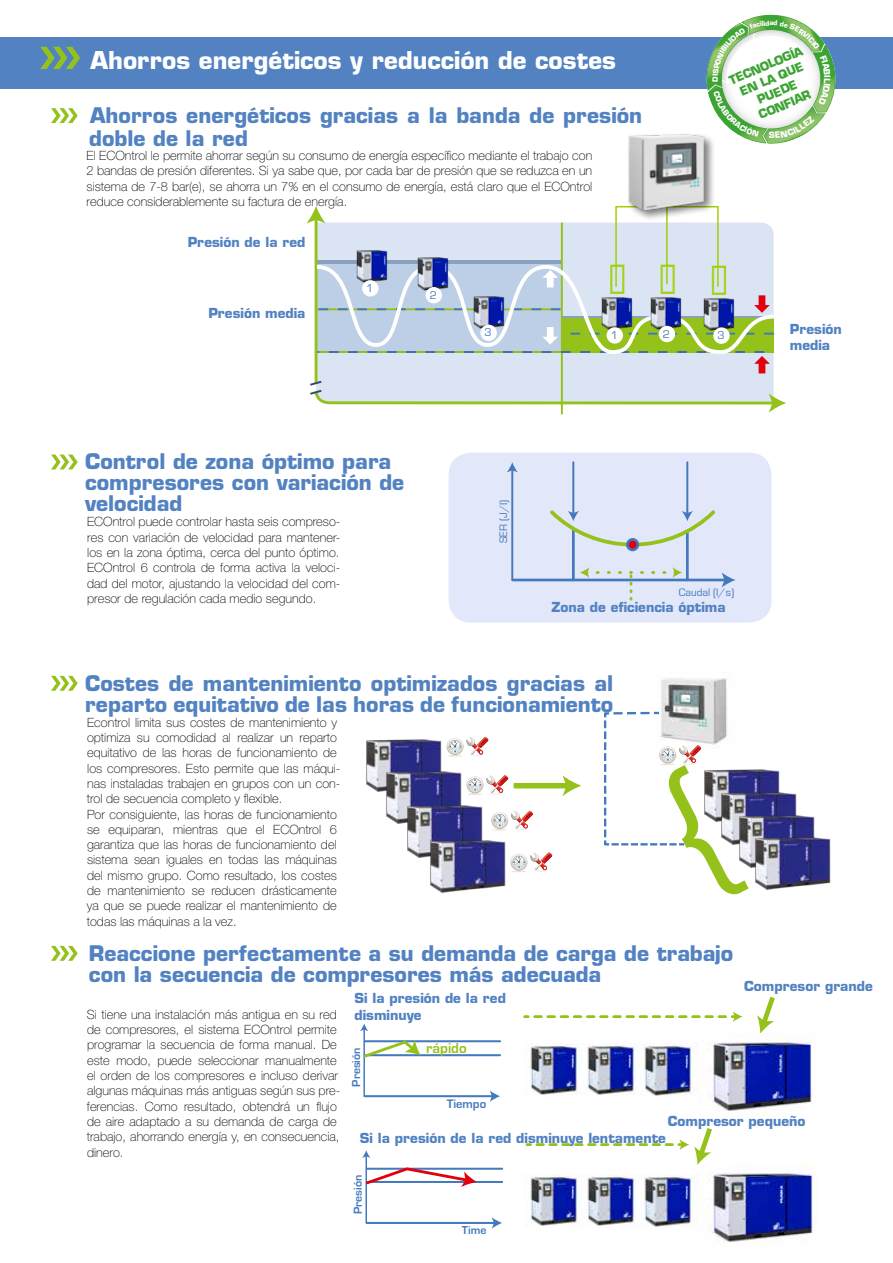
<style>
.page{position:relative;width:893px;height:1263px;background:#fff}
.page>*{position:absolute;margin:0;border:0;box-sizing:border-box;transform-origin:0 0}
.t1{font:34.5px "Zapf Dingbats ITC";color:#a3d109}
.t2{font:700 24px "Eurostile";color:#fff}
.t3{font:700 21px/21px "Eurostile";color:#5282c1}
.t4{font:700 14.85px "Eurostile";color:#94c11a}
.t5{font:700 13.5px/16.2px "Eurostile";color:#5282c1}
.t6{font:100 12.75px/15.3px "Helvetica Neue LT Std";color:#000;text-align:justify}
.t7{font:700 12.6px "Eurostile";color:#4379bd}
.t8{font:700 12px/14.4px "Eurostile Std";color:#3ca432;text-align:center}
.t9{font:700 11.85px "Eurostile";color:#4379bd}
.t10{font:11.55px "Eurostile";color:#4479bd}
.t11{font:11.25px "Eurostile";color:#4479bd}
.t12{font:700 8.4px "Eurostile Std";color:#fff}
.t13{font:700 7.2px "Eurostile Std";color:#fff}
.t14{font:700 6.75px "Eurostile Std";color:#fff}
</style>
<div class="page">
<div style="left:0;top:37px;width:893px;height:51px;background:#5282c1"></div>
<hr style="left:561px;top:223px;width:2px;height:191px;background:#94c11a">
<svg style="left:306px;top:206px;width:480px;height:207px"></svg>
<div style="left:607px;top:327px;width:16px;height:17px;background:#fff;border-radius:50%"></div>
<div style="left:426px;top:287px;width:16px;height:16px;background:#fff;border-radius:50%"></div>
<div style="left:362px;top:280px;width:16px;height:17px;background:#fff;border-radius:50%"></div>
<div style="left:659px;top:326px;width:16px;height:16px;background:#fff;border-radius:50%"></div>
<div style="left:480px;top:325px;width:17px;height:16px;background:#fff;border-radius:50%"></div>
<div style="left:713px;top:327px;width:17px;height:17px;background:#fff;border-radius:50%"></div>
<img style="left:660px;top:678px;width:67px;height:33px">
<img style="left:366px;top:739px;width:76px;height:51px">
<img style="left:374px;top:764px;width:88px;height:59px">
<img style="left:396px;top:799px;width:87px;height:59px">
<img style="left:418px;top:833px;width:88px;height:60px">
<img style="left:749px;top:769px;width:31px;height:16px">
<img style="left:749px;top:785px;width:48px;height:23px">
<img style="left:749px;top:808px;width:66px;height:23px">
<img style="left:749px;top:831px;width:82px;height:59px">
<div style="left:516px;top:783px;width:52px;height:5px;background:#94c11a"></div>
<svg style="left:563px;top:775px;width:18px;height:21px"></svg>
<svg style="left:447px;top:737px;width:42px;height:20px"></svg>
<svg style="left:467px;top:775px;width:41px;height:20px"></svg>
<svg style="left:491px;top:811px;width:42px;height:20px"></svg>
<svg style="left:510px;top:852px;width:42px;height:20px"></svg>
<hr style="left:363px;top:1029px;width:2px;height:67px;background:#4379bd">
<svg style="left:360px;top:1023px;width:8px;height:8px"></svg>
<hr style="left:365px;top:1095px;width:128px;height:2px;background:#4379bd">
<svg style="left:490px;top:1090px;width:10px;height:12px"></svg>
<hr style="left:365px;top:1054px;width:135px;height:2px;background:#4379bd">
<hr style="left:365px;top:1040px;width:135px;height:2px;background:#4379bd">
<svg style="left:363px;top:1039px;width:58px;height:21px"></svg>
<hr style="left:365px;top:1156px;width:2px;height:67px;background:#4379bd">
<svg style="left:362px;top:1150px;width:8px;height:8px"></svg>
<hr style="left:367px;top:1222px;width:128px;height:2px;background:#4379bd">
<svg style="left:492px;top:1217px;width:10px;height:12px"></svg>
<hr style="left:367px;top:1181px;width:135px;height:2px;background:#4379bd">
<hr style="left:367px;top:1168px;width:135px;height:2px;background:#4379bd">
<svg style="left:365px;top:1166px;width:112px;height:21px"></svg>
<svg style="left:757px;top:996px;width:18px;height:37px"></svg>
<svg style="left:537px;top:1128px;width:175px;height:37px"></svg>
<svg style="left:535px;top:1011px;width:207px;height:11px"></svg>
<img style="left:530px;top:1043px;width:50px;height:52px">
<img style="left:587px;top:1043px;width:50px;height:52px">
<img style="left:644px;top:1044px;width:54px;height:52px">
<img style="left:708px;top:1033px;width:108px;height:78px">
<img style="left:530px;top:1175px;width:50px;height:51px">
<img style="left:587px;top:1175px;width:50px;height:51px">
<img style="left:644px;top:1175px;width:54px;height:52px">
<img style="left:699px;top:1164px;width:115px;height:78px">
<svg style="left:51px;top:676px;width:27px;height:15px"></svg>
<div style="left:615px;top:206px;width:104px;height:81px;border:2px solid #a3d109"></div>
<hr style="left:666px;top:207px;width:2px;height:77px;background:#a3d109">
<div style="left:626px;top:132px;width:89px;height:90px;background:#000;opacity:.5"></div>
<img style="left:626px;top:133px;width:81px;height:81px">
<svg style="left:51px;top:108px;width:27px;height:15px"></svg>
<svg style="left:40px;top:47px;width:40px;height:22px"></svg>
<svg style="left:51px;top:946px;width:27px;height:15px"></svg>
<div style="left:449px;top:453px;width:323px;height:169px;background:#e2e7f9;border-radius:22px"></div>
<hr style="left:511px;top:469px;width:2px;height:111px;background:#4479bd">
<svg style="left:507px;top:462px;width:11px;height:10px"></svg>
<hr style="left:513px;top:579px;width:213px;height:2px;background:#4479bd">
<svg style="left:722px;top:572px;width:13px;height:16px"></svg>
<hr style="left:686px;top:532px;width:3px;height:48px;background:#4479bd">
<hr style="left:572px;top:530px;width:3px;height:50px;background:#4479bd">
<svg style="left:641px;top:567px;width:41px;height:11px"></svg>
<svg style="left:580px;top:567px;width:40px;height:11px"></svg>
<svg style="left:630px;top:571px;width:2px;height:30px"></svg>
<svg style="left:626px;top:538px;width:13px;height:13px"></svg>
<hr style="left:572px;top:462px;width:2px;height:52px;background:#4479bd">
<hr style="left:686px;top:462px;width:2px;height:52px;background:#4479bd">
<svg style="left:550px;top:507px;width:166px;height:41px"></svg>
<svg style="left:51px;top:455px;width:27px;height:14px"></svg>
<svg style="left:604px;top:711px;width:145px;height:156px"></svg>
<svg style="left:698px;top:14px;width:146px;height:138px"></svg>
<h2 class="t2" style="left:91px;top:45px;width:527px">Ahorros energéticos y reducción de costes</h2>
<h3 class="t3" style="left:90px;top:105px;width:553px">Ahorros energéticos gracias a la banda de presión</h3>
<h3 class="t3" style="left:89px;top:127px;width:160px">doble de la red</h3>
<p class="t6" style="left:87px;top:148px;width:507px">El ECOntrol le permite ahorrar según su consumo de energía específico mediante el trabajo con 2 bandas de presión diferentes. Si ya sabe que, por cada bar de presión que se reduzca en un sistema de 7-8 bar(e), se ahorra un 7% en el consumo de energía, está claro que el ECOntrol reduce considerablemente su factura de energía.</p>
<p class="t5" style="left:188px;top:234px;width:119px">Presión de la red</p>
<p class="t13" style="left:711px;top:82px;width:7px;rotate:-90deg">D</p>
<p class="t14" style="left:769px;top:19px;width:6px">a</p>
<p class="t8" style="left:727px;top:74px;width:80px;rotate:-23deg">TECNOLOGÍA<br>EN LA QUE<br>PUEDE<br>CONFIAR</p>
<p class="t12" style="left:769px;top:130px;width:8px">S</p>
<p class="t5" style="left:208px;top:305px;width:99px">Presión media</p>
<p class="t10" style="left:366px;top:282px;width:9px">1</p>
<p class="t10" style="left:430px;top:289px;width:9px">2</p>
<h3 class="t3" style="left:85px;top:451px;width:321px">Control de zona óptimo para compresores con variación de velocidad</h3>
<p class="t6" style="left:87px;top:514px;width:255px">ECOntrol puede controlar hasta seis compreso&shy;res con variación de velocidad para mantener&shy;los en la zona óptima, cerca del punto óptimo.<br>ECOntrol 6 controla de forma activa la veloci&shy;dad del motor, ajustando la velocidad del com&shy;presor de regulación cada medio segundo.</p>
<h1 class="t1" style="left:609px;top:261px;width:121px">✓✓✓</h1>
<p class="t10" style="left:484px;top:326px;width:9px">3</p>
<p class="t10" style="left:663px;top:328px;width:9px">2</p>
<p class="t10" style="left:717px;top:329px;width:9px">3</p>
<p class="t5" style="left:790px;top:320px;width:54px">Presión media</p>
<p class="t10" style="left:611px;top:329px;width:9px">1</p>
<p class="t11" style="left:497px;top:543px;width:45px;rotate:-90deg">SER (J/I)</p>
<p class="t11" style="left:679px;top:587px;width:57px">Caudal (I/s)</p>
<p class="t5" style="left:551px;top:599px;width:176px">Zona de eficiencia óptima</p>
<h3 class="t3" style="left:85px;top:672px;width:530px">Costes de mantenimiento optimizados gracias al reparto equitativo de las horas de funcionamiento</h3>
<p class="t6" style="left:87px;top:714px;width:255px;text-align:left">Econtrol limita sus costes de mantenimiento y optimiza su comodidad al realizar un reparto equitativo de las horas de funcionamiento de los compresores. Esto permite que las máqui&shy;nas instaladas trabajen en grupos con un con&shy;trol de secuencia completo y flexible.<br>Por consiguiente, las horas de funcionamiento se equiparan, mientras que el ECOntrol 6 garantiza que las horas de funcionamiento del sistema sean iguales en todas las máquinas del mismo grupo. Como resultado, los costes de mantenimiento se reducen drásticamente ya que se puede realizar el mantenimiento de todas las máquinas a la vez.</p>
<h3 class="t3" style="left:89px;top:942px;width:646px">Reaccione perfectamente a su demanda de carga de trabajo con la secuencia de compresores más adecuada</h3>
<p class="t5" style="left:744px;top:978px;width:130px">Compresor grande</p>
<p class="t5" style="left:354px;top:990px;width:153px">Si la presión de la red disminuye</p>
<p class="t6" style="left:87px;top:1006px;width:255px;text-align:left">Si tiene una instalación más antigua en su red de compresores, el sistema ECOntrol permite programar la secuencia de forma manual. De este modo, puede seleccionar manualmente el orden de los compresores e incluso derivar algunas máquinas más antiguas según sus pre&shy;ferencias. Como resultado, obtendrá un flujo de aire adaptado a su demanda de carga de trabajo, ahorrando energía y, en consecuencia, dinero.</p>
<p class="t4" style="left:426px;top:1039px;width:42px">rápido</p>
<p class="t9" style="left:350px;top:1086px;width:41px;rotate:-90deg">Presión</p>
<p class="t7" style="left:447px;top:1097px;width:41px">Tiempo</p>
<p class="t5" style="left:668px;top:1113px;width:139px">Compresor pequeño</p>
<p class="t5" style="left:360px;top:1130px;width:308px">Si la presión de la red disminuye lentamente</p>
<p class="t9" style="left:351px;top:1214px;width:41px;rotate:-90deg">Presión</p>
<p class="t9" style="left:462px;top:1224px;width:26px">Time</p>
</div>
